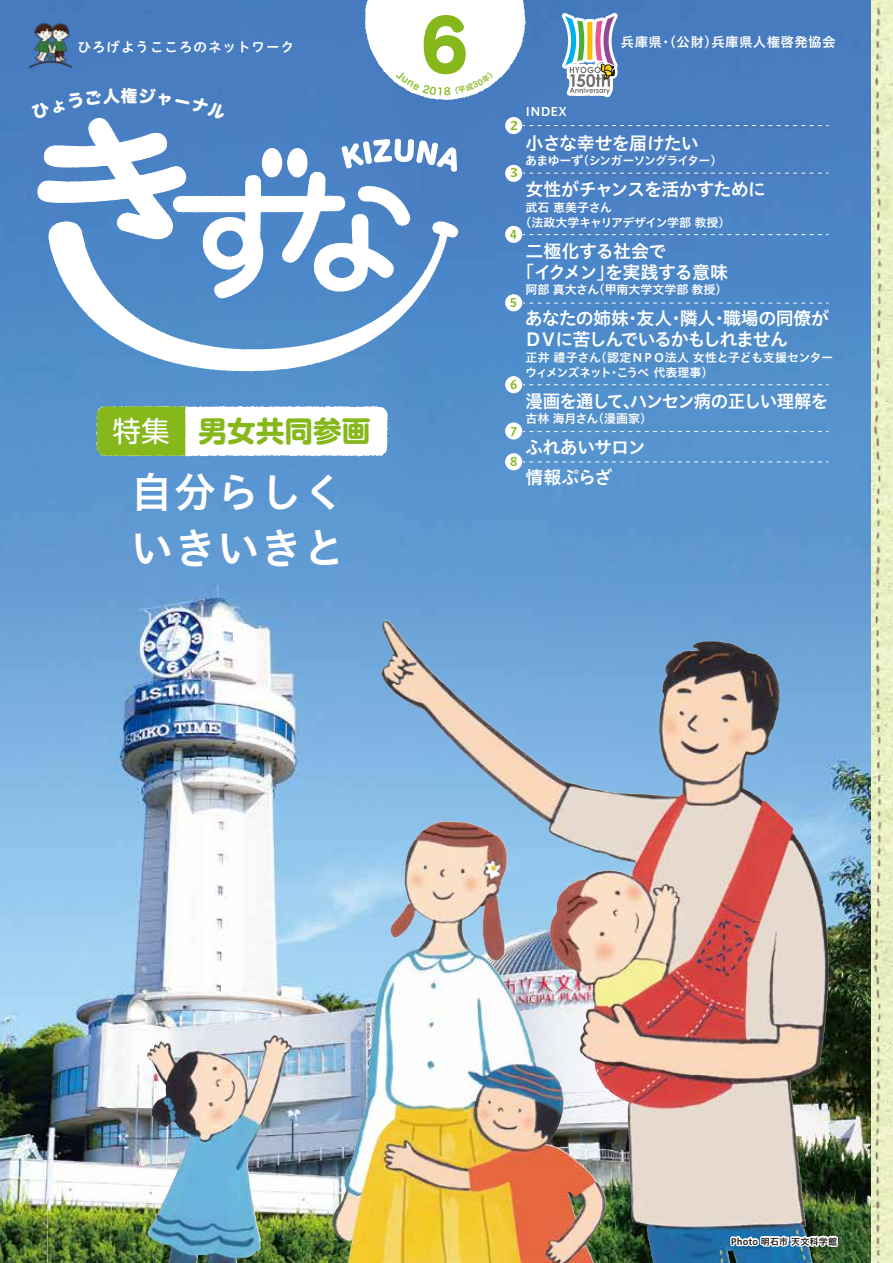
<style>
.page{position:relative;width:893px;height:1263px;background:#fff}
.page>*{position:absolute;margin:0;border:0;box-sizing:border-box;transform-origin:0 0}
.t1{font:67.5px "Hira Maru Std W8";color:#86b81c;scale:.95 1}
.t2{font:42px/55.5px "Hiragino UD Sans Std W6";letter-spacing:.025em;color:#fff}
.t3{font:700 28.65px "UD Shin M Go Pro";color:#86b81c}
.t4{font:18px/21px "Hiragino UD Sans Std W6";letter-spacing:-.045em;color:#fff}
.t5{font:16.5px "Hira Maru Std W8";color:#fff}
.t6{font:13.5px "Hiragino UD Sans Std W6";letter-spacing:.025em;color:#fff}
.t7{font:13.5px "Hiragino UD Sans R Std W6";letter-spacing:.075em;color:#fff}
.t8{font:12px/15px "Hiragino UD Sans Std W6";letter-spacing:-.03em;color:#fff}
.t9{font:12px "Hiragino UD Sans Std W6";letter-spacing:-.065em;color:#fff}
.t10{font:12px "Hiragino UD Sans Std W6";color:#fff}
.t11{font:12px "Hiragino UD Sans Std W6";letter-spacing:-.01em;color:#fff}
.t12{font:12px "Hiragino UD Sans R Std W6";color:#86b81c}
.t13{font:9px "Hiragino UD Sans Std W6";letter-spacing:.025em;color:#221815}
.s1{font-weight:400;color:#fff}
</style>
<div class="page">
<img style="left:871px;top:0;width:22px;height:1263px">
<img style="left:0;top:0;width:871px;height:1263px">
<img style="left:382px;top:622px;width:95px;height:142px">
<img style="left:28px;top:21px;width:4px;height:48px">
<svg style="left:729px;top:1224px;width:110px;height:26px"></svg>
<img style="left:866px;top:4px;width:19px;height:1074px">
<img style="left:866px;top:1078px;width:19px;height:185px">
<svg style="left:48px;top:304px;width:410px;height:67px;fill:#518dca"></svg>
<img style="left:828px;top:166px;width:7px;height:14px">
<img style="left:828px;top:119px;width:7px;height:14px">
<div style="left:505px;top:294px;width:17px;height:17px;background:#fff;border-radius:50%"></div>
<div style="left:505px;top:376px;width:17px;height:17px;background:#fff;border-radius:50%"></div>
<svg style="left:523px;top:384px;width:305px;height:1px"></svg>
<div style="left:505px;top:422px;width:17px;height:18px;background:#fff;border-radius:50%"></div>
<svg style="left:523px;top:431px;width:305px;height:1px"></svg>
<div style="left:505px;top:453px;width:17px;height:17px;background:#fff;border-radius:50%"></div>
<svg style="left:523px;top:461px;width:305px;height:1px"></svg>
<svg style="left:96px;top:406px;width:292px;height:50px"></svg>
<svg style="left:32px;top:0;width:796px;height:304px"></svg>
<p class="t7" style="left:77px;top:37px;width:218px">ひろげようこころのネットワーク</p>
<p class="t5" style="left:121px;top:83px;width:18px">権</p>
<h3 class="t3" style="left:113px;top:408px;width:259px"><span class="s1">特集</span> 男女共同参画</h3>
<h2 class="t2" style="left:131px;top:462px;width:216px">自分らしくいきいきと</h2>
<h1 class="t1" style="left:421px;top:-7px;width:51px">6</h1>
<p class="t6" style="left:621px;top:31px;width:216px">兵庫県・(公財)兵庫県人権啓発協会</p>
<p class="t12" style="left:510px;top:116px;width:9px">2</p>
<p class="t12" style="left:510px;top:164px;width:9px">3</p>
<p class="t12" style="left:510px;top:225px;width:9px">4</p>
<p class="t12" style="left:510px;top:294px;width:9px">5</p>
<p class="t12" style="left:510px;top:376px;width:9px">6</p>
<p class="t12" style="left:510px;top:422px;width:9px">7</p>
<p class="t12" style="left:510px;top:453px;width:9px">8</p>
<p class="t8" style="left:525px;top:103px;width:43px">INDEX</p>
<p class="t4" style="left:525px;top:131px;width:175px">小さな幸せを届けたい</p>
<p class="t9" style="left:525px;top:152px;width:199px">あまゆーず（シンガーソングライター）</p>
<p class="t4" style="left:525px;top:178px;width:242px">女性がチャンスを活かすために</p>
<p class="t8" style="left:519px;top:199px;width:212px;text-indent:6px">武石 恵美子さん<br>（法政大学キャリアデザイン学部 教授）</p>
<p class="t4" style="left:516px;top:239px;width:213px;text-indent:9px">二極化する社会で<br>「イクメン」を実践する意味</p>
<p class="t10" style="left:525px;top:281px;width:204px">阿部 真大さん（甲南大学文学部 教授）</p>
<p class="t4" style="left:524px;top:307px;width:306px">あなたの姉妹・友人・隣人・職場の同僚が<br>ＤＶに苦しんでいるかもしれません</p>
<p class="t8" style="left:525px;top:349px;width:310px">正井 禮子さん（認定ＮＰＯ法人 女性と子ども支援センターウィメンズネット・こうべ代表理事）</p>
<p class="t4" style="left:525px;top:389px;width:304px">漫画を通して、ハンセン病の正しい理解を</p>
<p class="t11" style="left:525px;top:410px;width:128px">古林 海月さん（漫画家）</p>
<p class="t4" style="left:525px;top:431px;width:122px;line-height:30px">ふれあいサロン情報ぷらざ</p>
<p class="t13" style="left:731px;top:1234px;width:108px">Photo 明石市 天文科学館</p>
</div>
